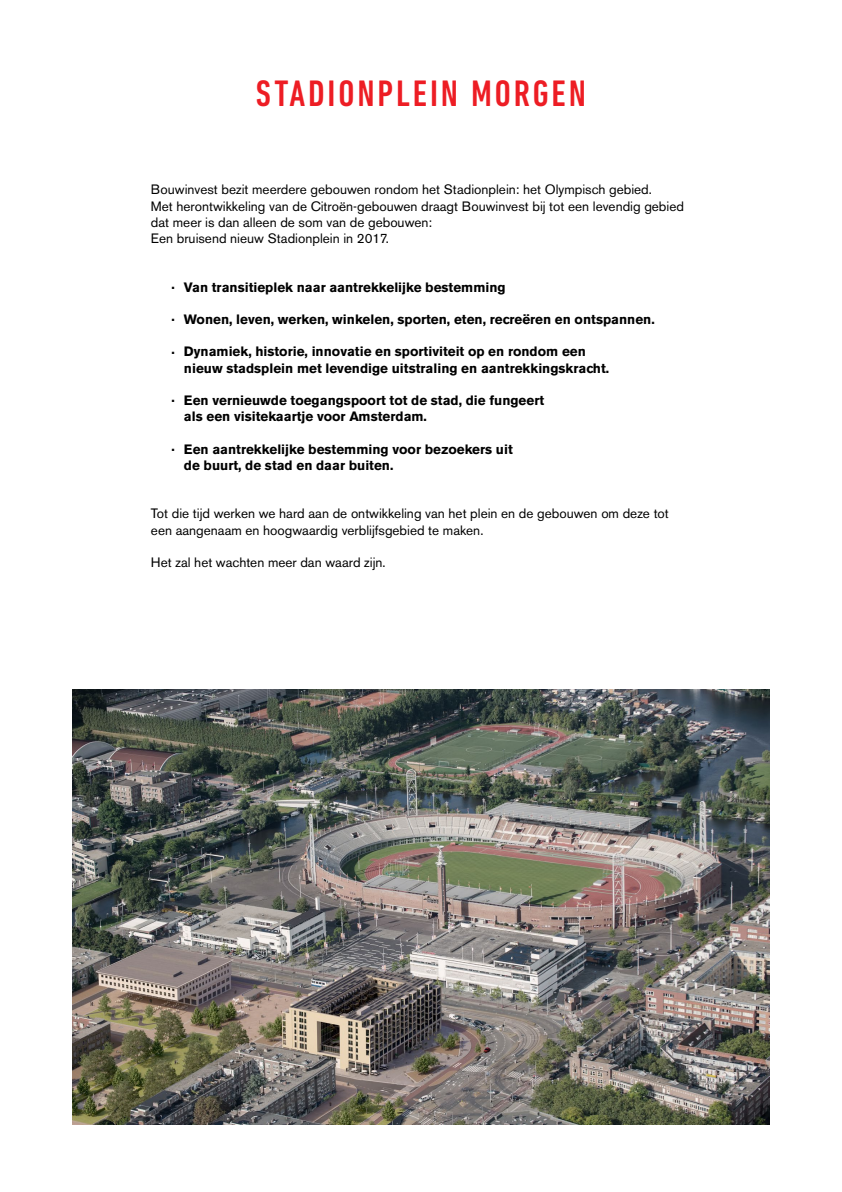
<style>
.page{position:relative;width:842px;height:1192px;background:#fff}
.page>*{position:absolute;margin:0;border:0;box-sizing:border-box;transform-origin:0 0}
.t1{font:500 condensed 37.5px "DIN Next LT Pro";letter-spacing:.075em;color:#ed1d24}
.t2{font:700 13.5px/16.2px "Akzidenz Grotesk BE";color:#000}
.t3{font:13.5px/16.2px "Akzidenz Grotesk BE";color:#000}
</style>
<div class="page">
<img style="left:72px;top:689px;width:698px;height:436px">
<h1 class="t1" style="left:256px;top:72px;width:332px">STADIONPLEIN MORGEN</h1>
<p class="t3" style="left:151px;top:182px;width:534px">Bouwinvest bezit meerdere gebouwen rondom het Stadionplein: het Olympisch gebied.<br>Met herontwikkeling van de Citroën-gebouwen draagt Bouwinvest bij tot een levendig gebied dat meer is dan alleen de som van de gebouwen:<br>Een bruisend nieuw Stadionplein in 2017.</p>
<p class="t2" style="left:171px;top:279px;width:336px">. Van transitieplek naar aantrekkelijke bestemming</p>
<p class="t2" style="left:171px;top:311px;width:485px">. Wonen, leven, werken, winkelen, sporten, eten, recreëren en ontspannen.</p>
<p class="t2" style="left:184px;top:344px;width:427px;text-indent:-13px">. Dynamiek, historie, innovatie en sportiviteit op en rondom een nieuw stadsplein met levendige uitstraling en aantrekkingskracht.</p>
<p class="t2" style="left:184px;top:392px;width:362px;text-indent:-13px">. Een vernieuwde toegangspoort tot de stad, die fungeert als een visitekaartje voor Amsterdam.</p>
<p class="t2" style="left:184px;top:441px;width:330px;text-indent:-13px">. Een aantrekkelijke bestemming voor bezoekers uit de buurt, de stad en daar buiten.</p>
<p class="t3" style="left:151px;top:506px;width:519px">Tot die tijd werken we hard aan de ontwikkeling van het plein en de gebouwen om deze tot een aangenaam en hoogwaardig verblijfsgebied te maken.</p>
<p class="t3" style="left:151px;top:554px;width:236px">Het zal het wachten meer dan waard zijn.</p>
</div>
